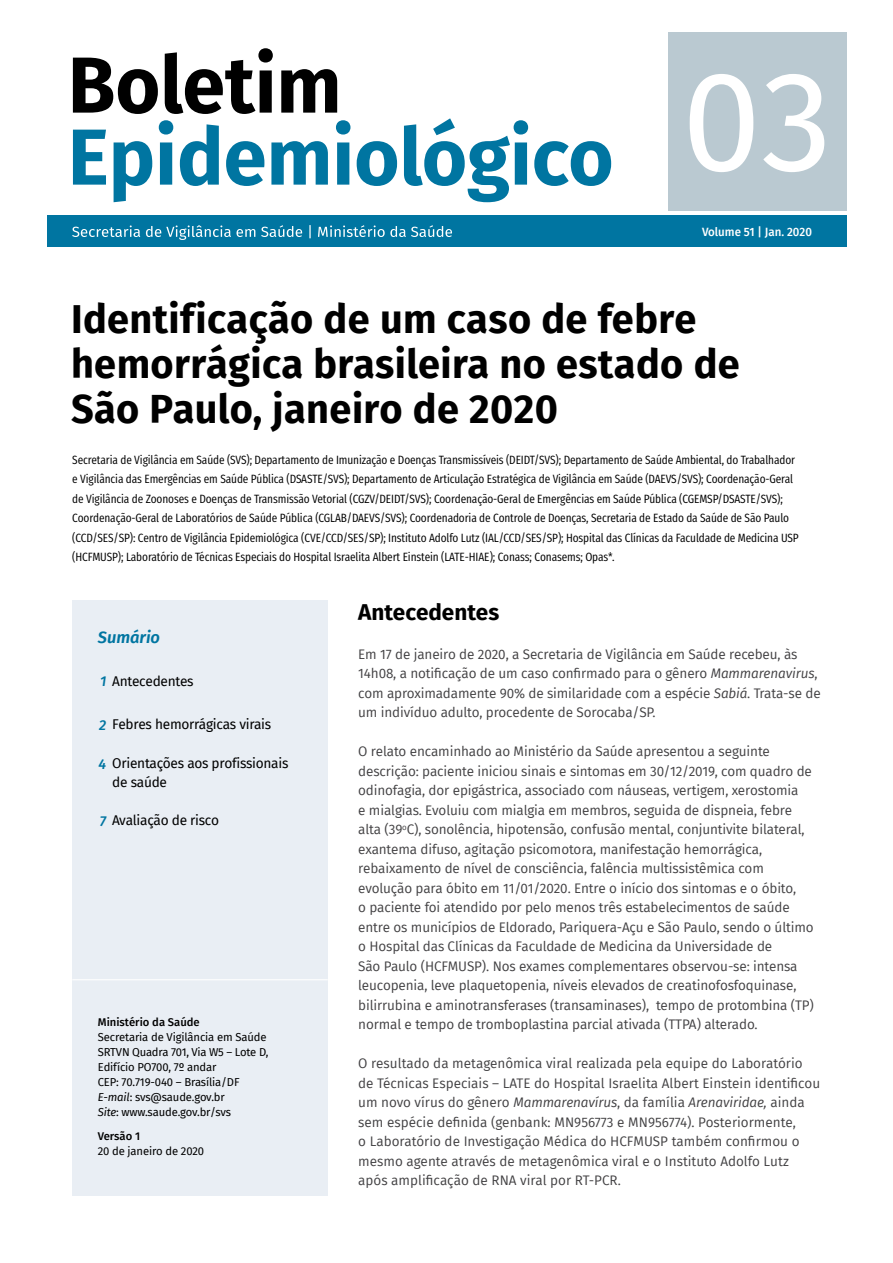
<style>
.page{position:relative;width:893px;height:1263px;background:#fff}
.page>*{position:absolute;margin:0;border:0;box-sizing:border-box;transform-origin:0 0}
.t1{font:142.2px "Fira Sans";color:#fff}
.t2{font:700 40.5px/45px "Fira Sans";letter-spacing:.01em;color:#000}
.t3{font:700 22.5px "Fira Sans";color:#000}
.t4{font:italic 600 16.5px "Fira Sans";color:#0075a1}
.t5{font:13.8px/18.8px "Fira Sans";letter-spacing:-.02em;color:#000}
.t6{font:13.5px/19.5px "Fira Sans";letter-spacing:-.01em;color:#414042}
.t7{font:12px/19.5px "Fira Sans Condensed";letter-spacing:-.01em;color:#000}
.t8{font:500 12px "Fira Sans";color:#fff;scale:.96 1}
.t9{font:11.25px/15px "Fira Sans";letter-spacing:-.015em;color:#000}
.t10{font:500 11.25px "Fira Sans";color:#000}
.s1{font-weight:500;font-style:italic;font-size:14.25px;color:#0075a1}
.s2{font-style:italic}
</style>
<div class="page">
<div style="left:47px;top:215px;width:799px;height:32px;background:#0075a1"></div>
<svg style="left:72px;top:225px;width:380px;height:15px"></svg>
<svg style="left:73px;top:118px;width:538px;height:84px"></svg>
<svg style="left:73px;top:48px;width:264px;height:66px"></svg>
<div style="left:668px;top:32px;width:178px;height:179px;background:#bac9d1"></div>
<div style="left:72px;top:600px;width:256px;height:595px;background:#e9eef4"></div>
<hr style="left:72px;top:979px;width:256px;height:1px;background:#fff">
<h1 class="t1" style="left:682px;top:13px;width:152px">03</h1>
<p class="t8" style="left:702px;top:222px;width:116px">Volume 51 | Jan. 2020</p>
<h2 class="t2" style="left:71px;top:294px;width:670px">Identificação de um caso de febre hemorrágica brasileira no estado de<br>São Paulo, janeiro de 2020</h2>
<p class="t7" style="left:72px;top:448px;width:728px">Secretaria de Vigilância em Saúde (SVS); Departamento de Imunização e Doenças Transmissíveis (DEIDT/SVS); Departamento de Saúde Ambiental, do Trabalhador e Vigilância das Emergências em Saúde Pública (DSASTE/SVS); Departamento de Articulação Estratégica de Vigilância em Saúde (DAEVS/SVS); Coordenação-Geral de Vigilância de Zoonoses e Doenças de Transmissão Vetorial (CGZV/DEIDT/SVS); Coordenação-Geral de Emergências em Saúde Pública (CGEMSP/DSASTE/SVS); Coordenação-Geral de Laboratórios de Saúde Pública (CGLAB/DAEVS/SVS); Coordenadoria de Controle de Doenças, Secretaria de Estado da Saúde de São Paulo (CCD/SES/SP): Centro de Vigilância Epidemiológica (CVE/CCD/SES/SP); Instituto Adolfo Lutz (IAL/CCD/SES/SP); Hospital das Clínicas da Faculdade de Medicina USP (HCFMUSP); Laboratório de Técnicas Especiais do Hospital Israelita Albert Einstein (LATE-HIAE); Conass; Conasems; Opas*.</p>
<p class="t4" style="left:98px;top:624px;width:64px">Sumário</p>
<p class="t5" style="left:100px;top:671px;width:95px"><span class="s1">1</span> Antecedentes</p>
<p class="t5" style="left:99px;top:715px;width:174px"><span class="s1">2</span> Febres hemorrágicas virais</p>
<p class="t5" style="left:112px;top:754px;width:178px;text-indent:-14px"><span class="s1">4</span> Orientações aos profissionais de saúde</p>
<p class="t5" style="left:100px;top:811px;width:121px"><span class="s1">7</span> Avaliação de risco</p>
<p class="t10" style="left:98px;top:1013px;width:104px">Ministério da Saúde</p>
<p class="t9" style="left:98px;top:1029px;width:172px">Secretaria de Vigilância em Saúde<br>SRTVN Quadra 701, Via W5 – Lote D,<br>Edifício PO700, 7º andar<br>CEP: 70.719-040 – Brasília/DF<br><span class="s2">E-mail</span>: svs@saude.gov.br<br><span class="s2">Site</span>: www.saude.gov.br/svs</p>
<p class="t10" style="left:98px;top:1127px;width:44px">Versão 1</p>
<p class="t9" style="left:98px;top:1143px;width:108px">20 de janeiro de 2020</p>
<h3 class="t3" style="left:358px;top:593px;width:142px">Antecedentes</h3>
<p class="t6" style="left:358px;top:644px;width:464px">Em 17 de janeiro de 2020, a Secretaria de Vigilância em Saúde recebeu, às 14h08, a notificação de um caso confirmado para o gênero <span class="s2">Mammarenavirus</span>, com aproximadamente 90% de similaridade com a espécie <span class="s2">Sabiá</span>. Trata-se de um indivíduo adulto, procedente de Sorocaba/SP.</p>
<p class="t6" style="left:358px;top:741px;width:457px">O relato encaminhado ao Ministério da Saúde apresentou a seguinte descrição: paciente iniciou sinais e sintomas em 30/12/2019, com quadro de odinofagia, dor epigástrica, associado com náuseas, vertigem, xerostomia<br>e mialgias. Evoluiu com mialgia em membros, seguida de dispneia, febre alta (39<sup>o</sup>C), sonolência, hipotensão, confusão mental, conjuntivite bilateral, exantema difuso, agitação psicomotora, manifestação hemorrágica, rebaixamento de nível de consciência, falência multissistêmica com evolução para óbito em 11/01/2020. Entre o início dos sintomas e o óbito,<br>o paciente foi atendido por pelo menos três estabelecimentos de saúde entre os municípios de Eldorado, Pariquera-Açu e São Paulo, sendo o último o Hospital das Clínicas da Faculdade de Medicina da Universidade de<br>São Paulo (HCFMUSP). Nos exames complementares observou-se: intensa leucopenia, leve plaquetopenia, níveis elevados de creatinofosfoquinase, bilirrubina e aminotransferases (transaminases), tempo de protombina (TP) normal e tempo de tromboplastina parcial ativada (TTPA) alterado.</p>
<p class="t6" style="left:358px;top:1053px;width:463px">O resultado da metagenômica viral realizada pela equipe do Laboratório de Técnicas Especiais – LATE do Hospital Israelita Albert Einstein identificou um novo vírus do gênero <span class="s2">Mammarenavírus</span>, da família <span class="s2">Arenaviridae,</span> ainda sem espécie definida (genbank: MN956773 e MN956774). Posteriormente,<br>o Laboratório de Investigação Médica do HCFMUSP também confirmou o mesmo agente através de metagenômica viral e o Instituto Adolfo Lutz após amplificação de RNA viral por RT-PCR.</p>
</div>
